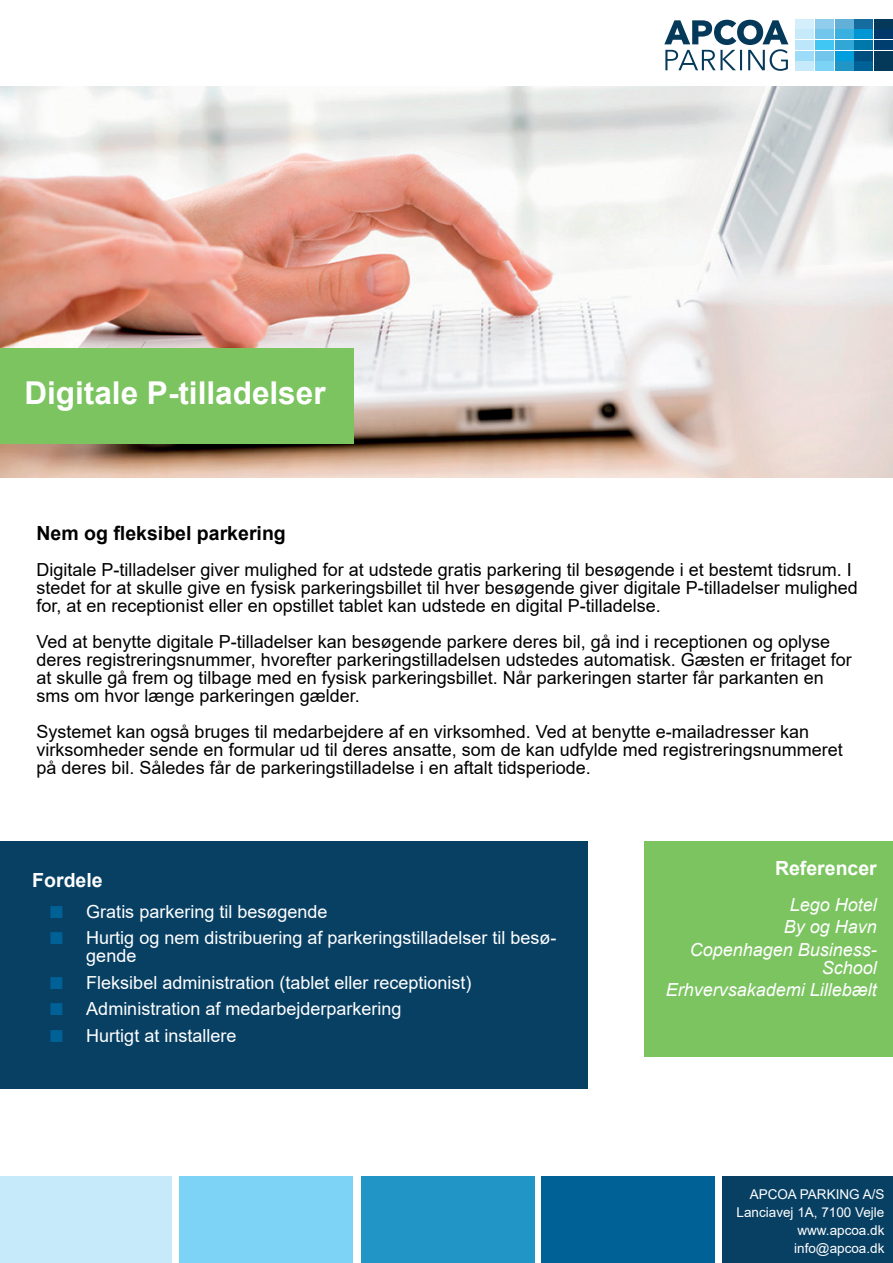
<style>
.page{position:relative;width:893px;height:1263px;background:#fff}
.page>*{position:absolute;margin:0;border:0;box-sizing:border-box;transform-origin:0 0}
.t1{font:700 31.5px "Arial";color:#fff}
.t2{font:700 19.5px "Arial";color:#000}
.t3{font:700 19.5px "Arial";color:#fff}
.t4{font:18px/18px "Arial";color:#000}
.t5{font:18px/26.5px "Arial";color:#fff}
.t6{font:italic 18px/22.2px "Arial";color:#fff;text-align:right}
.t7{font:13.5px/18px "Arial";color:#fff;text-align:right}
</style>
<div class="page">
<div style="left:874px;top:19px;width:19px;height:9px;background:#04395a"></div>
<div style="left:855px;top:19px;width:18px;height:9px;background:#146d9e"></div>
<div style="left:835px;top:19px;width:18px;height:9px;background:#62afd8"></div>
<div style="left:815px;top:19px;width:18px;height:9px;background:#90cded"></div>
<div style="left:795px;top:19px;width:18px;height:9px;background:#d4effb"></div>
<div style="left:874px;top:40px;width:19px;height:10px;background:#003e6f"></div>
<div style="left:855px;top:40px;width:18px;height:10px;background:#0077ab"></div>
<div style="left:835px;top:40px;width:18px;height:10px;background:#30a7d6"></div>
<div style="left:815px;top:40px;width:18px;height:10px;background:#40c7f4"></div>
<div style="left:795px;top:40px;width:18px;height:10px;background:#bce6fa"></div>
<div style="left:874px;top:61px;width:19px;height:10px;background:#04395a"></div>
<div style="left:855px;top:61px;width:18px;height:10px;background:#006196"></div>
<div style="left:835px;top:61px;width:18px;height:10px;background:#2095c6"></div>
<div style="left:815px;top:61px;width:18px;height:10px;background:#7cd3f6"></div>
<div style="left:795px;top:61px;width:18px;height:10px;background:#c6eafa"></div>
<div style="left:874px;top:30px;width:19px;height:9px;background:#003869"></div>
<div style="left:855px;top:30px;width:18px;height:9px;background:#0096d3"></div>
<div style="left:835px;top:30px;width:18px;height:9px;background:#38b1e0"></div>
<div style="left:815px;top:30px;width:18px;height:9px;background:#72c6ec"></div>
<div style="left:795px;top:30px;width:18px;height:9px;background:#c6eafa"></div>
<div style="left:874px;top:51px;width:19px;height:9px;background:#04395a"></div>
<div style="left:855px;top:51px;width:18px;height:9px;background:#004d7f"></div>
<div style="left:835px;top:51px;width:18px;height:9px;background:#009edc"></div>
<div style="left:815px;top:51px;width:18px;height:9px;background:#72c6ec"></div>
<div style="left:795px;top:51px;width:18px;height:9px;background:#9cdcf8"></div>
<svg style="left:664px;top:20px;width:124px;height:51px"></svg>
<img style="left:0;top:86px;width:893px;height:392px">
<div style="left:0;top:348px;width:353px;height:96px;background:#7bc460"></div>
<div style="left:0;top:841px;width:588px;height:248px;background:#084064"></div>
<div style="left:644px;top:841px;width:249px;height:216px;background:#7bc460"></div>
<div style="left:722px;top:1176px;width:171px;height:87px;background:#084064"></div>
<div style="left:541px;top:1176px;width:174px;height:87px;background:#006196"></div>
<div style="left:361px;top:1176px;width:173px;height:87px;background:#2095c6"></div>
<div style="left:179px;top:1176px;width:174px;height:87px;background:#7cd3f6"></div>
<div style="left:0;top:1176px;width:172px;height:87px;background:#c6eafa"></div>
<h1 class="t1" style="left:24px;top:371px;width:303px">Digitale P-tilladelser</h1>
<p class="t2" style="left:37px;top:519px;width:251px">Nem og fleksibel parkering</p>
<p class="t4" style="left:37px;top:561px;width:823px">Digitale P-tilladelser giver mulighed for at udstede gratis parkering til besøgende i et bestemt tidsrum. I stedet for at skulle give en fysisk parkeringsbillet til hver besøgende giver digitale P-tilladelser mulighed for, at en receptionist eller en opstillet tablet kan udstede en digital P-tilladelse.</p>
<p class="t4" style="left:37px;top:633px;width:817px">Ved at benytte digitale P-tilladelser kan besøgende parkere deres bil, gå ind i receptionen og oplyse deres registreringsnummer, hvorefter parkeringstilladelsen udstedes automatisk. Gæsten er fritaget for at skulle gå frem og tilbage med en fysisk parkeringsbillet. Når parkeringen starter får parkanten en sms om hvor længe parkeringen gælder.</p>
<p class="t4" style="left:37px;top:723px;width:808px">Systemet kan også bruges til medarbejdere af en virksomhed. Ved at benytte e-mailadresser kan virksomheder sende en formular ud til deres ansatte, som de kan udfylde med registreringsnummeret på deres bil. Således får de parkeringstilladelse i en aftalt tidsperiode.</p>
<p class="t3" style="left:32px;top:866px;width:72px">Fordele</p>
<p class="t5" style="left:86px;top:898px;width:472px">Gratis parkering til besøgende<br>Hurtig og nem distribuering af parkeringstilladelser til besø-</p>
<p class="t5" style="left:86px;top:942px;width:387px">gende<br>Fleksibel administration (tablet eller receptionist)<br>Administration af medarbejderparkering<br>Hurtigt at installere</p>
<p class="t3" style="left:775px;top:855px;width:103px">Referencer</p>
<p class="t6" style="left:690px;top:894px;width:189px">Lego Hotel<br>By og Havn<br>Copenhagen Business-</p>
<p class="t6" style="left:666px;top:956px;width:213px">School<br>Erhvervsakademi Lillebælt</p>
<p class="t7" style="left:737px;top:1185px;width:149px">APCOA PARKING A/S<br>Lanciavej 1A, 7100 Vejle www.apcoa.dk info@apcoa.dk</p>
</div>
